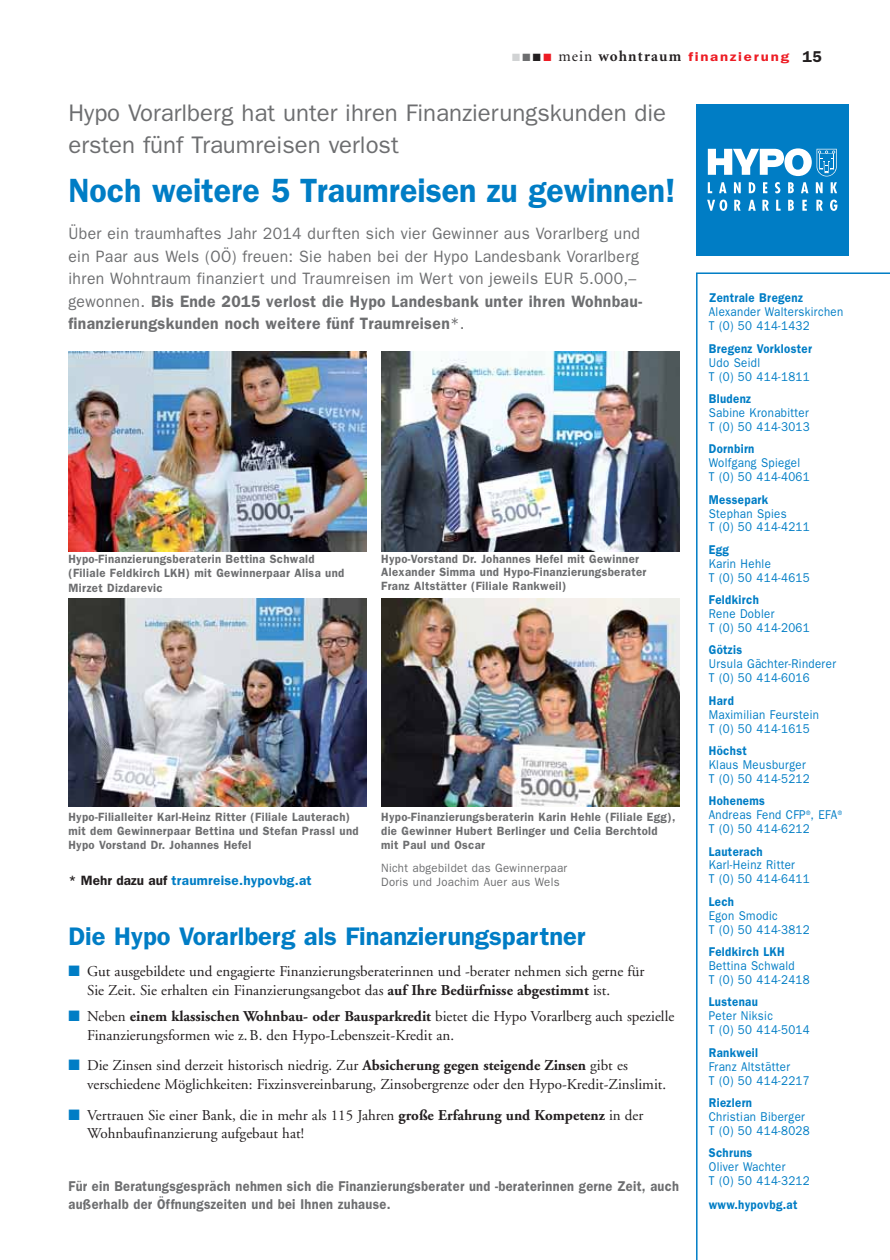
<style>
.page{position:relative;width:890px;height:1260px;background:#fff}
.page>*{position:absolute;margin:0;border:0;box-sizing:border-box;transform-origin:0 0}
.t1{font:600 33.75px "Franklin Gothic";color:#007dc5;scale:.95 1}
.t2{font:600 25.5px "Franklin Gothic";color:#007dc5}
.t3{font:24px/31.5px "Franklin Gothic";color:#6d6e70}
.t4{font:16.5px/22.5px "Franklin Gothic";letter-spacing:.025em;color:#6d6e70;scale:.95 1}
.t5{font:15px/18.5px "Adobe Garamond";color:#231f20}
.t6{font:600 14.25px/18px "Franklin Gothic";letter-spacing:.025em;color:#6d6e70;scale:.9 1}
.t7{font:600 13.5px "Franklin Gothic";letter-spacing:.02em;color:#007dc5}
.t8{font:12.75px/14px "Franklin Gothic";letter-spacing:.03em;color:#007dc5;scale:.9 1}
.t9{font:600 12.75px "Franklin Gothic";letter-spacing:.03em;color:#007dc5;scale:.9 1}
.t10{font:600 12.75px "Franklin Gothic";letter-spacing:.12em;color:#ed1c24;scale:1.18 1}
.t11{font:600 12px/14.4px "Franklin Gothic";letter-spacing:.03em;color:#6d6e70;scale:.95 1}
.t12{font:12px/14.4px "Franklin Gothic";letter-spacing:.03em;color:#6d6e70;scale:.95 1}
.s1{color:#d1d3d4}
.s2{color:#6d6e70}
.s3{color:#231f20}
.s4{font-family:"Minion";font-weight:400;font-size:15px;color:#231f20}
.s5{font-family:"Minion";font-weight:700;font-size:15px;color:#231f20}
.s6{font-size:15.75px;color:#231f20}
.s7{font-weight:600}
.s8{color:#007dc5}
.s9{font-weight:700}
</style>
<div class="page">
<svg style="left:696px;top:272px;width:193px;height:987px"></svg>
<div style="left:696px;top:105px;width:152px;height:151px;background:#007dc5"></div>
<svg style="left:707px;top:148px;width:129px;height:28px"></svg>
<svg style="left:707px;top:182px;width:5px;height:11px"></svg>
<svg style="left:719px;top:182px;width:7px;height:11px"></svg>
<svg style="left:733px;top:182px;width:7px;height:11px"></svg>
<svg style="left:748px;top:182px;width:7px;height:11px"></svg>
<svg style="left:763px;top:182px;width:4px;height:11px"></svg>
<svg style="left:775px;top:182px;width:5px;height:11px"></svg>
<svg style="left:788px;top:182px;width:5px;height:11px"></svg>
<svg style="left:801px;top:182px;width:7px;height:11px"></svg>
<svg style="left:815px;top:182px;width:7px;height:11px"></svg>
<svg style="left:830px;top:182px;width:7px;height:11px"></svg>
<svg style="left:707px;top:199px;width:20px;height:12px"></svg>
<svg style="left:734px;top:200px;width:6px;height:11px"></svg>
<svg style="left:748px;top:200px;width:7px;height:11px"></svg>
<svg style="left:762px;top:200px;width:6px;height:11px"></svg>
<svg style="left:776px;top:200px;width:4px;height:11px"></svg>
<svg style="left:788px;top:200px;width:5px;height:11px"></svg>
<svg style="left:802px;top:200px;width:4px;height:11px"></svg>
<svg style="left:816px;top:200px;width:6px;height:11px"></svg>
<svg style="left:830px;top:199px;width:7px;height:12px"></svg>
<img style="left:68px;top:351px;width:298px;height:200px">
<img style="left:381px;top:351px;width:298px;height:200px">
<img style="left:68px;top:598px;width:298px;height:208px">
<img style="left:381px;top:598px;width:298px;height:208px">
<p class="t10" style="left:512px;top:53px;width:264px"><span class="s1">■</span> <span class="s2">■</span> <span class="s3">■</span> ■ <span class="s4">mein</span> <span class="s5">wohntraum</span> finanzierung <span class="s6">15</span></p>
<h3 class="t3" style="left:68px;top:99px;width:599px">Hypo Vorarlberg hat unter ihren Finanzierungskunden die ersten fünf Traumreisen verlost</h3>
<h1 class="t1" style="left:68px;top:179px;width:640px">Noch weitere 5 Traumreisen zu gewinnen!</h1>
<p class="t4" style="left:68px;top:224px;width:605px">Über ein traumhaftes Jahr 2014 durften sich vier Gewinner aus Vorarlberg und ein Paar aus Wels (OÖ) freuen: Sie haben bei der Hypo Landesbank Vorarlberg ihren Wohntraum finanziert und Traumreisen im Wert von jeweils EUR 5.000,– gewonnen. <span class="s7">Bis Ende 2015 verlost die Hypo Landesbank unter ihren Wohnbau - finanzierungskunden noch weitere fünf Traumreisen</span>*.</p>
<p class="t11" style="left:68px;top:552px;width:292px">Hypo-Finanzierungsberaterin Bettina Schwald (Filiale Feldkirch LKH) mit Gewinnerpaar Alisa und<br>Mirzet Dizdarevic</p>
<p class="t11" style="left:381px;top:553px;width:281px;line-height:13.5px">Hypo-Vorstand Dr. Johannes Hefel mit Gewinner<br>Alexander Simma und Hypo-Finanzierungsberater<br>Franz Altstätter (Filiale Rankweil)</p>
<p class="t11" style="left:68px;top:810px;width:307px">Hypo-Filialleiter Karl-Heinz Ritter (Filiale Lauterach) mit dem Gewinnerpaar Bettina und Stefan Prassl und<br>Hypo Vorstand Dr. Johannes Hefel</p>
<p class="t11" style="left:381px;top:810px;width:311px">Hypo-Finanzierungsberaterin Karin Hehle (Filiale Egg), die Gewinner Hubert Berlinger und Celia Berchtold mit Paul und Oscar</p>
<p class="t12" style="left:381px;top:861px;width:197px">Nicht abgebildet das Gewinnerpaar<br>Doris und Joachim Auer aus Wels</p>
<p class="t7" style="left:68px;top:876px;width:245px"><span class="s3">* Mehr dazu auf</span> traumreise.hypovbg.at</p>
<h2 class="t2" style="left:68px;top:927px;width:518px">Die Hypo Vorarlberg als Finanzierungspartner</h2>
<p class="t5" style="left:87px;top:963px;width:559px;text-indent:-19px"><span class="s8">■</span> Gut ausgebildete und engagierte Finanzierungsberaterinnen und -berater nehmen sich gerne für<br>Sie Zeit. Sie erhalten ein Finanzierungsangebot das <span class="s9">auf Ihre Bedürfnisse abgestimmt</span> ist.</p>
<p class="t5" style="left:87px;top:1008px;width:588px;text-indent:-19px"><span class="s8">■</span> Neben <span class="s9">einem klassischen Wohnbau- oder Bausparkredit</span> bietet die Hypo Vorarlberg auch spezielle<br>Finanzierungsformen wie z. B. den Hypo-Lebenszeit-Kredit an.</p>
<p class="t5" style="left:87px;top:1057px;width:580px;text-indent:-19px"><span class="s8">■</span> Die Zinsen sind derzeit historisch niedrig. Zur <span class="s9">Absicherung gegen steigende Zinsen</span> gibt es verschiedene Möglichkeiten: Fixzinsvereinbarung, Zinsobergrenze oder den Hypo-Kredit-Zinslimit.</p>
<p class="t5" style="left:87px;top:1106px;width:557px;text-indent:-19px"><span class="s8">■</span> Vertrauen Sie einer Bank, die in mehr als 115 Jahren <span class="s9">große Erfahrung und Kompetenz</span> in der<br>Wohnbaufinanzierung aufgebaut hat!</p>
<p class="t6" style="left:68px;top:1177px;width:679px">Für ein Beratungsgespräch nehmen sich die Finanzierungsberater und -beraterinnen gerne Zeit, auch außerhalb der Öffnungszeiten und bei Ihnen zuhause.</p>
<p class="t9" style="left:708px;top:294px;width:106px">Zentrale Bregenz</p>
<p class="t8" style="left:708px;top:306px;width:151px">Alexander Walterskirchen<br>T (0) 50 414-1432</p>
<p class="t9" style="left:708px;top:344px;width:116px">Bregenz Vorkloster</p>
<p class="t8" style="left:708px;top:356px;width:114px">Udo Seidl<br>T (0) 50 414-1811</p>
<p class="t9" style="left:708px;top:394px;width:48px">Bludenz</p>
<p class="t8" style="left:708px;top:406px;width:114px">Sabine Kronabitter<br>T (0) 50 414-3013</p>
<p class="t9" style="left:708px;top:444px;width:52px">Dornbirn</p>
<p class="t8" style="left:708px;top:457px;width:114px">Wolfgang Spiegel<br>T (0) 50 414-4061</p>
<p class="t9" style="left:708px;top:495px;width:68px">Messepark</p>
<p class="t8" style="left:708px;top:507px;width:114px">Stephan Spies<br>T (0) 50 414-4211</p>
<p class="t9" style="left:708px;top:545px;width:24px">Egg</p>
<p class="t8" style="left:708px;top:557px;width:114px">Karin Hehle<br>T (0) 50 414-4615</p>
<p class="t9" style="left:708px;top:595px;width:57px">Feldkirch</p>
<p class="t8" style="left:708px;top:607px;width:114px">Rene Dobler<br>T (0) 50 414-2061</p>
<p class="t9" style="left:708px;top:645px;width:39px">Götzis</p>
<p class="t8" style="left:708px;top:658px;width:143px">Ursula Gächter-Rinderer<br>T (0) 50 414-6016</p>
<p class="t9" style="left:708px;top:696px;width:29px">Hard</p>
<p class="t8" style="left:708px;top:708px;width:124px">Maximilian Feurstein<br>T (0) 50 414-1615</p>
<p class="t9" style="left:708px;top:746px;width:44px">Höchst</p>
<p class="t8" style="left:708px;top:758px;width:114px">Klaus Meusburger<br>T (0) 50 414-5212</p>
<p class="t8" style="left:708px;top:795px;width:150px"><span class="s7">Hohenems<br></span>Andreas Fend CFP<sup>®</sup>, EFA<sup>®<br></sup>T (0) 50 414-6212</p>
<p class="t9" style="left:708px;top:846px;width:61px">Lauterach</p>
<p class="t8" style="left:708px;top:859px;width:114px">Karl-Heinz Ritter<br>T (0) 50 414-6411</p>
<p class="t9" style="left:708px;top:897px;width:30px">Lech</p>
<p class="t8" style="left:708px;top:909px;width:114px">Egon Smodic<br>T (0) 50 414-3812</p>
<p class="t9" style="left:708px;top:947px;width:86px">Feldkirch LKH</p>
<p class="t8" style="left:708px;top:959px;width:114px">Bettina Schwald<br>T (0) 50 414-2418</p>
<p class="t9" style="left:708px;top:997px;width:56px">Lustenau</p>
<p class="t8" style="left:708px;top:1009px;width:114px">Peter Niksic<br>T (0) 50 414-5014</p>
<p class="t9" style="left:708px;top:1047px;width:56px">Rankweil</p>
<p class="t8" style="left:708px;top:1060px;width:114px">Franz Altstätter<br>T (0) 50 414-2217</p>
<p class="t9" style="left:708px;top:1098px;width:50px">Riezlern</p>
<p class="t8" style="left:708px;top:1110px;width:114px">Christian Biberger<br>T (0) 50 414-8028</p>
<p class="t9" style="left:708px;top:1148px;width:50px">Schruns</p>
<p class="t8" style="left:708px;top:1160px;width:114px">Oliver Wachter<br>T (0) 50 414-3212</p>
<p class="t9" style="left:708px;top:1199px;width:100px">www.hypovbg.at</p>
</div>
